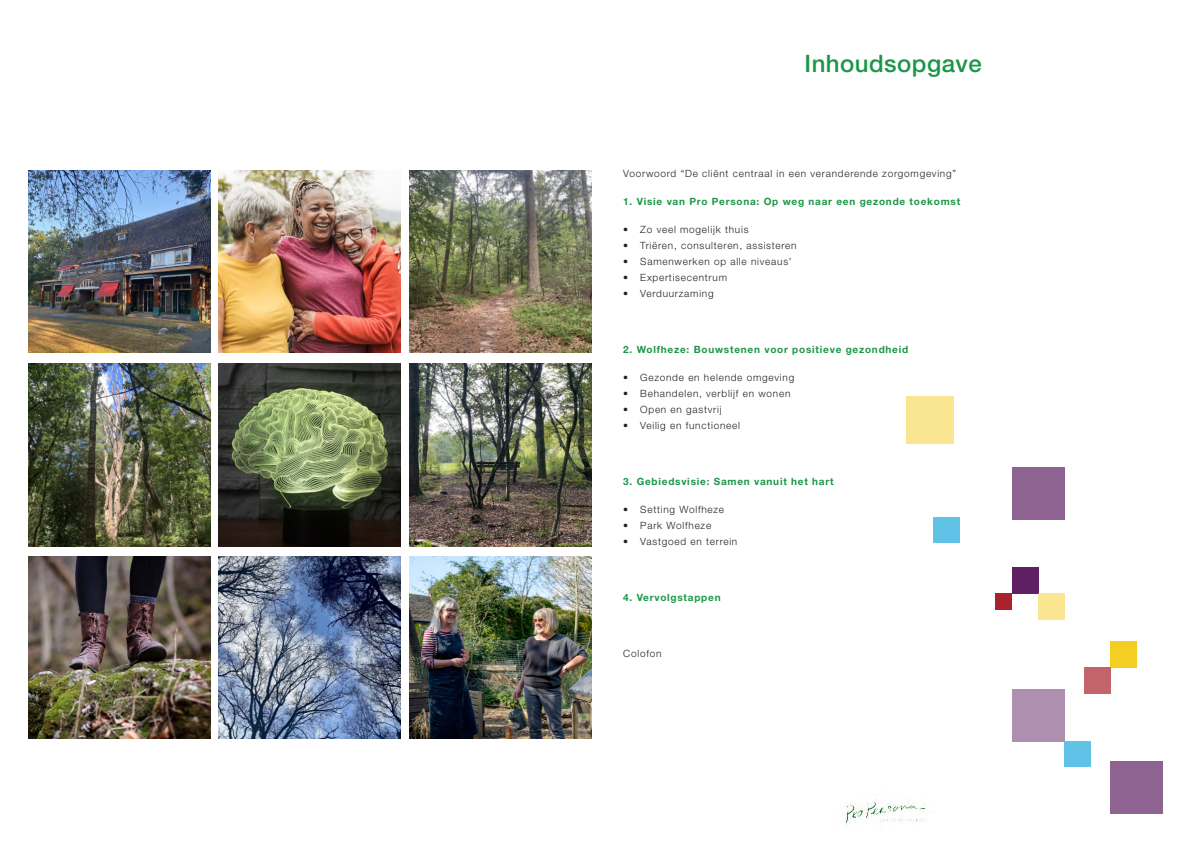
<style>
.page{position:relative;width:1191px;height:842px;background:#fff}
.page>*{position:absolute;margin:0;border:0;box-sizing:border-box;transform-origin:0 0}
.t1{font:500 24px "Helvetica Neue LT Std";letter-spacing:.02em;color:#1c9648}
.t2{font:300 10px "Helvetica Neue LT Std";letter-spacing:.075em;color:#231f20}
.t3{font:700 10px "Helvetica Neue LT Std";letter-spacing:.075em;color:#1c9648}
</style>
<div class="page">
<img style="left:845px;top:802px;width:82px;height:23px">
<img style="left:219px;top:363px;width:182px;height:183px">
<div style="left:906px;top:396px;width:48px;height:48px;background:#fae691"></div>
<div style="left:1012px;top:468px;width:52px;height:52px;background:#8e6391"></div>
<div style="left:1012px;top:689px;width:52px;height:52px;background:#ae8fb0"></div>
<div style="left:1110px;top:762px;width:52px;height:52px;background:#8e6391"></div>
<div style="left:1012px;top:567px;width:26px;height:27px;background:#5e2062"></div>
<div style="left:1038px;top:594px;width:26px;height:26px;background:#fae691"></div>
<div style="left:1110px;top:641px;width:26px;height:26px;background:#f5ce23"></div>
<div style="left:1084px;top:667px;width:26px;height:26px;background:#c3646b"></div>
<div style="left:995px;top:594px;width:17px;height:16px;background:#aa222c"></div>
<div style="left:933px;top:517px;width:26px;height:26px;background:#61c2e7"></div>
<div style="left:1064px;top:741px;width:26px;height:26px;background:#61c2e7"></div>
<img style="left:219px;top:170px;width:182px;height:182px">
<img style="left:28px;top:170px;width:182px;height:182px">
<img style="left:409px;top:170px;width:182px;height:182px">
<img style="left:28px;top:363px;width:182px;height:183px">
<img style="left:409px;top:363px;width:182px;height:183px">
<img style="left:28px;top:556px;width:182px;height:182px">
<img style="left:219px;top:556px;width:182px;height:183px">
<img style="left:409px;top:556px;width:182px;height:183px">
<h1 class="t1" style="left:804px;top:54px;width:179px">Inhoudsopgave</h1>
<p class="t2" style="left:623px;top:170px;width:334px">Voorwoord “De cliënt centraal in een veranderende zorgomgeving”</p>
<p class="t3" style="left:623px;top:198px;width:338px">1. Visie van Pro Persona: Op weg naar een gezonde toekomst</p>
<p class="t2" style="left:623px;top:226px;width:127px">• Zo veel mogelijk thuis</p>
<p class="t2" style="left:623px;top:242px;width:175px">• Triëren, consulteren, assisteren</p>
<p class="t2" style="left:623px;top:258px;width:170px">• Samenwerken op alle niveaus’</p>
<p class="t2" style="left:623px;top:274px;width:105px">• Expertisecentrum</p>
<p class="t2" style="left:623px;top:290px;width:92px">• Verduurzaming</p>
<p class="t3" style="left:623px;top:346px;width:286px">2. Wolfheze: Bouwstenen voor positieve gezondheid</p>
<p class="t2" style="left:623px;top:374px;width:172px">• Gezonde en helende omgeving</p>
<p class="t2" style="left:623px;top:390px;width:169px">• Behandelen, verblijf en wonen</p>
<p class="t2" style="left:623px;top:406px;width:100px">• Open en gastvrij</p>
<p class="t2" style="left:623px;top:422px;width:118px">• Veilig en functioneel</p>
<p class="t3" style="left:623px;top:478px;width:212px">3. Gebiedsvisie: Samen vanuit het hart</p>
<p class="t2" style="left:623px;top:506px;width:102px">• Setting Wolfheze</p>
<p class="t2" style="left:623px;top:522px;width:89px">• Park Wolfheze</p>
<p class="t2" style="left:623px;top:538px;width:116px">• Vastgoed en terrein</p>
<p class="t3" style="left:623px;top:594px;width:99px">4. Vervolgstappen</p>
<p class="t2" style="left:623px;top:650px;width:40px">Colofon</p>
</div>
